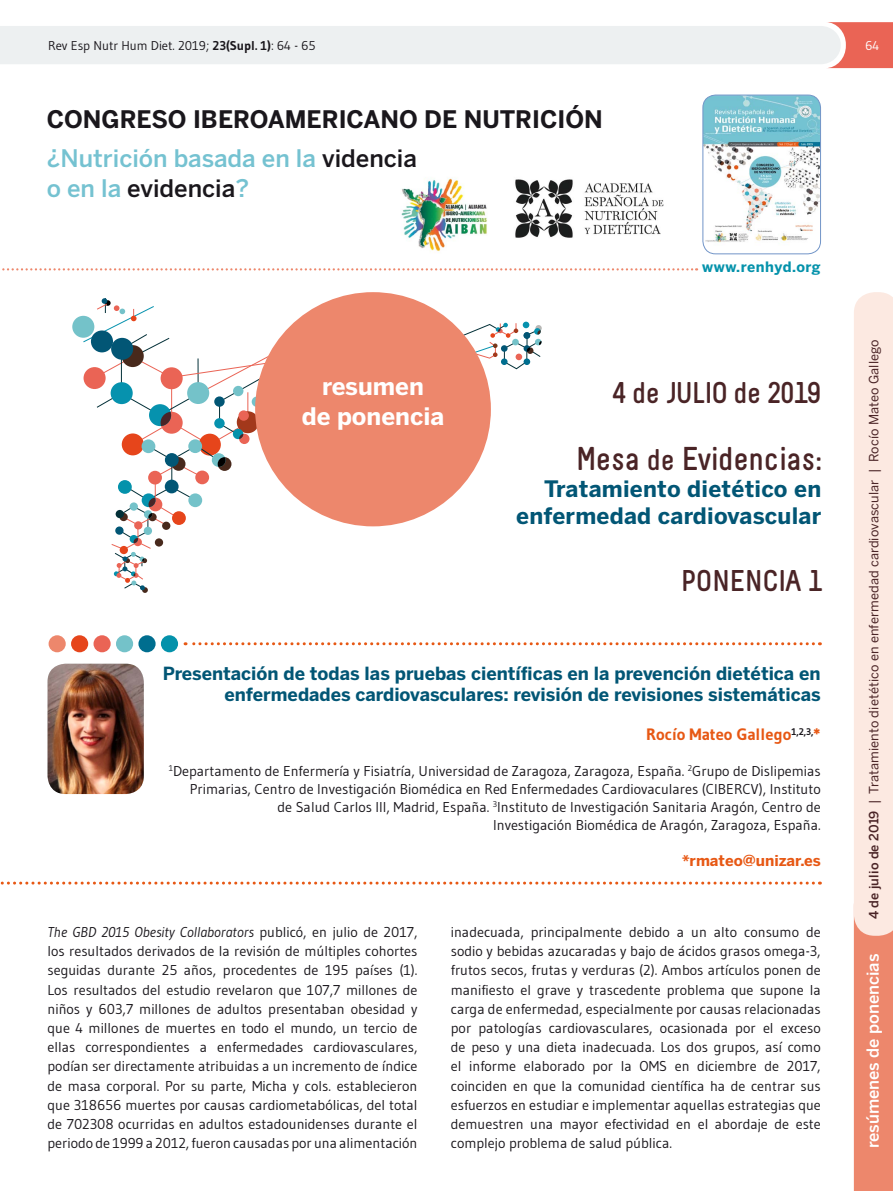
<style>
.page{position:relative;width:893px;height:1191px;background:#fff}
.page>*{position:absolute;margin:0;border:0;box-sizing:border-box;transform-origin:0 0}
.t1{font:700 33px "Melbourne";letter-spacing:.01em;color:#4a2426}
.t2{font:700 30px "Melbourne";color:#4a2426}
.t3{font:500 24px/30px "Benton Sans";color:#75c2d1}
.t4{font:700 24px "Benton Sans";color:#1a171c}
.t5{font:700 24px/29.5px "Benton Sans";color:#fff;text-align:center}
.t6{font:700 22.5px/27px "Benton Sans";letter-spacing:.01em;color:#025675;text-align:right}
.t7{font:700 18px/21px "Benton Sans";color:#025675;text-align:right}
.t8{font:700 16.5px "Gudea";color:#e75814}
.t9{font:500 16.5px "Benton Sans";color:#fff}
.t10{font:700 15px "Benton Sans";color:#e75814}
.t11{font:14.25px/19.2px "Gudea";color:#1a171c;text-align:justify}
.t12{font:700 14.25px "Benton Sans";letter-spacing:.04em;color:#0492ab}
.t13{font:12.75px "Benton Sans";letter-spacing:.01em;color:#4a2426}
.t14{font:12.75px "Gudea";color:#1a171c}
.t15{font:12.75px "Gudea";color:#fff}
.s1{font-weight:700}
.s2{color:#1a171c}
.s3{font-size:30px}
.s4{font-style:italic}
.s5{font-weight:500}
</style>
<div class="page">
<div style="left:72px;top:316px;width:22px;height:22px;background:#74c2c9;border-radius:50%"></div>
<svg style="left:83px;top:298px;width:459px;height:295px"></svg>
<div style="left:91px;top:330px;width:22px;height:22px;background:#025675;border-radius:50%"></div>
<div style="left:187px;top:382px;width:22px;height:22px;background:#74c2c9;border-radius:50%"></div>
<svg style="left:854px;top:292px;width:39px;height:899px;background:#f7ccbf"></svg>
<svg style="left:0;top:22px;width:893px;height:46px"></svg>
<img style="left:703px;top:95px;width:117px;height:152px">
<div style="left:702px;top:95px;width:119px;height:159px;border:1px solid #7295c8;border-radius:13px"></div>
<div style="left:255px;top:292px;width:236px;height:234px;background:#ed876c;border-radius:50%"></div>
<img style="left:401px;top:178px;width:263px;height:74px">
<svg style="left:2px;top:268px;width:695px;height:2px"></svg>
<img style="left:48px;top:663px;width:96px;height:131px">
<svg style="left:0;top:881px;width:813px;height:3px"></svg>
<svg style="left:185px;top:642px;width:628px;height:3px"></svg>
<div style="left:49px;top:635px;width:17px;height:17px;background:#ed876c;border-radius:50%"></div>
<div style="left:71px;top:635px;width:17px;height:17px;background:#e6451b;border-radius:50%"></div>
<div style="left:94px;top:635px;width:17px;height:17px;background:#ea6455;border-radius:50%"></div>
<div style="left:116px;top:635px;width:17px;height:17px;background:#74c2c9;border-radius:50%"></div>
<div style="left:138px;top:635px;width:18px;height:17px;background:#006e8f;border-radius:50%"></div>
<div style="left:161px;top:635px;width:17px;height:17px;background:#0492ab;border-radius:50%"></div>
<p class="t14" style="left:48px;top:37px;width:269px">Rev Esp Nutr Hum Diet. 2019; <span class="s1">23(Supl. 1)</span>: 64 - 65</p>
<p class="t15" style="left:865px;top:37px;width:16px">64</p>
<h3 class="t4" style="left:47px;top:105px;width:558px">CONGRESO IBEROAMERICANO DE NUTRICIÓN</h3>
<h3 class="t3" style="left:47px;top:143px;width:372px">¿Nutrición basada en la <span class="s2">videncia </span>o en la <span class="s2">evidencia</span>?</h3>
<h3 class="t5" style="left:302px;top:371px;width:144px">resumen<br>de ponencia</h3>
<p class="t12" style="left:702px;top:258px;width:120px">www.renhyd.org</p>
<h2 class="t2" style="left:613px;top:376px;width:210px">4 de JULIO de 2019</h2>
<h1 class="t1" style="left:576px;top:441px;width:247px">Mesa <span class="s3">de</span> Evidencias:</h1>
<h3 class="t6" style="left:516px;top:475px;width:307px">Tratamiento dietético en enfermedad cardiovascular</h3>
<h2 class="t2" style="left:681px;top:565px;width:142px">PONENCIA 1</h2>
<p class="t7" style="left:163px;top:662px;width:659px">Presentación de todas las pruebas científicas en la prevención dietética en enfermedades cardiovasculares: revisión de revisiones sistemáticas</p>
<p class="t8" style="left:646px;top:724px;width:176px">Rocío Mateo Gallego<sup>1,2,3,</sup>*</p>
<p class="t11" style="left:169px;top:762px;width:653px;line-height:18px;text-align:right"><sup>1</sup>Departamento de Enfermería y Fisiatría, Universidad de Zaragoza, Zaragoza, España. <sup>2</sup>Grupo de Dislipemias Primarias, Centro de Investigación Biomédica en Red Enfermedades Cardiovaculares (CIBERCV), Instituto<br>de Salud Carlos III, Madrid, España. <sup>3</sup>Instituto de Investigación Sanitaria Aragón, Centro de<br>Investigación Biomédica de Aragón, Zaragoza, España.</p>
<p class="t10" style="left:682px;top:851px;width:140px">*rmateo@unizar.es</p>
<p class="t11" style="left:48px;top:922px;width:371px"><span class="s4">The GBD 2015 Obesity Collaborators</span> publicó, en julio de 2017, los resultados derivados de la revisión de múltiples cohortes seguidas durante 25 años, procedentes de 195 países (1).<br>Los resultados del estudio revelaron que 107,7 millones de niños y 603,7 millones de adultos presentaban obesidad y que 4 millones de muertes en todo el mundo, un tercio de ellas correspondientes a enfermedades cardiovasculares, podían ser directamente atribuidas a un incremento de índice de masa corporal. Por su parte, Micha y cols. establecieron que 318656 muertes por causas cardiometabólicas, del total de 702308 ocurridas en adultos estadounidenses durante el periodo de 1999 a 2012, fueron causadas por una alimentación</p>
<p class="t11" style="left:451px;top:922px;width:371px">inadecuada, principalmente debido a un alto consumo de sodio y bebidas azucaradas y bajo de ácidos grasos omega-3, frutos secos, frutas y verduras (2). Ambos artículos ponen de manifiesto el grave y trascedente problema que supone la carga de enfermedad, especialmente por causas relacionadas por patologías cardiovasculares, ocasionada por el exceso de peso y una dieta inadecuada. Los dos grupos, así como el informe elaborado por la OMS en diciembre de 2017, coinciden en que la comunidad científica ha de centrar sus esfuerzos en estudiar e implementar aquellas estrategias que demuestren una mayor efectividad en el abordaje de este complejo problema de salud pública.</p>
<p class="t13" style="left:866px;top:919px;width:582px;rotate:-90deg"><span class="s5">4 de julio de 2019</span> | Tratamiento dietético en enfermedad cardiovascular | Rocío Mateo Gallego</p>
<p class="t9" style="left:863px;top:1148px;width:196px;rotate:-90deg">resúmenes de ponencias</p>
</div>
